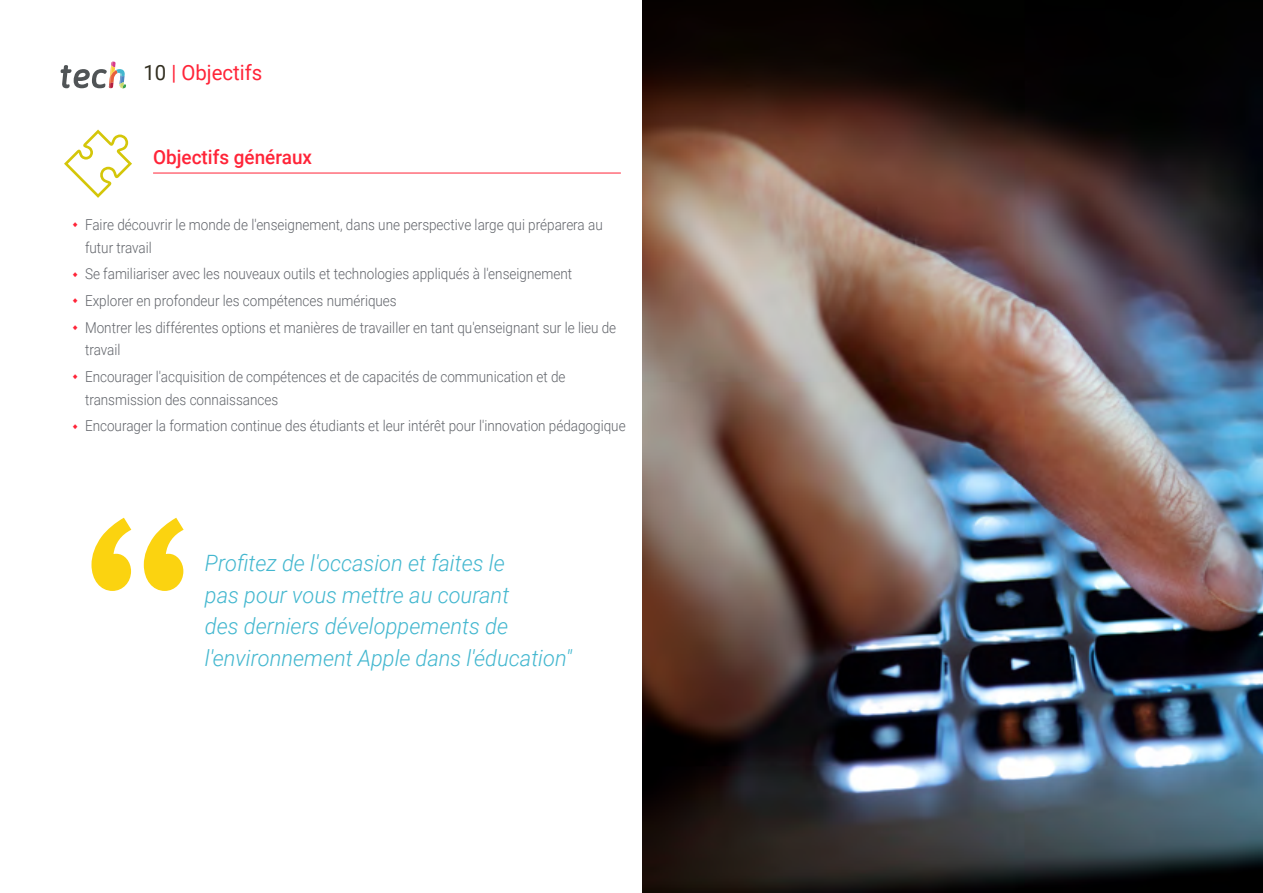
<style>
.page{position:relative;width:1263px;height:893px;background:#fff}
.page>*{position:absolute;margin:0;border:0;box-sizing:border-box;transform-origin:0 0}
.t1{font:italic 300 22.5px/31.5px "Roboto";color:#43b7cf}
.t2{font:21px "Roboto";color:#ff2438}
.t3{font:500 19.5px "Roboto";color:#ff2438}
.t4{font:300 15px/26.7px "Roboto";color:#61646a;scale:.9 1}
.s1{color:#312e20}
</style>
<div class="page">
<hr style="left:153px;top:173px;width:468px;height:1px;background:#ff2438">
<svg style="left:64px;top:130px;width:68px;height:68px"></svg>
<svg style="left:91px;top:518px;width:93px;height:73px"></svg>
<img style="left:642px;top:0;width:621px;height:893px">
<svg style="left:61px;top:62px;width:65px;height:27px"></svg>
<h2 class="t2" style="left:144px;top:57px;width:120px"><span class="s1">10</span> | Objectifs</h2>
<h3 class="t3" style="left:153px;top:144px;width:160px">Objectifs généraux</h3>
<p class="t4" style="left:85px;top:213px;width:577px;line-height:22.5px">Faire découvrir le monde de l'enseignement, dans une perspective large qui préparera au futur travail</p>
<p class="t4" style="left:85px;top:260px;width:592px">Se familiariser avec les nouveaux outils et technologies appliqués à l'enseignement<br>Explorer en profondeur les compétences numériques<br>Montrer les différentes options et manières de travailler en tant qu'enseignant sur le lieu de</p>
<p class="t4" style="left:85px;top:336px;width:535px">travail<br>Encourager l'acquisition de compétences et de capacités de communication et de</p>
<p class="t4" style="left:85px;top:385px;width:602px">transmission des connaissances<br>Encourager la formation continue des étudiants et leur intérêt pour l'innovation pédagogique</p>
<h1 class="t1" style="left:205px;top:547px;width:368px">Profitez de l'occasion et faites le<br>pas pour vous mettre au courant<br>des derniers développements de l'environnement Apple dans l'éducation"</h1>
</div>
